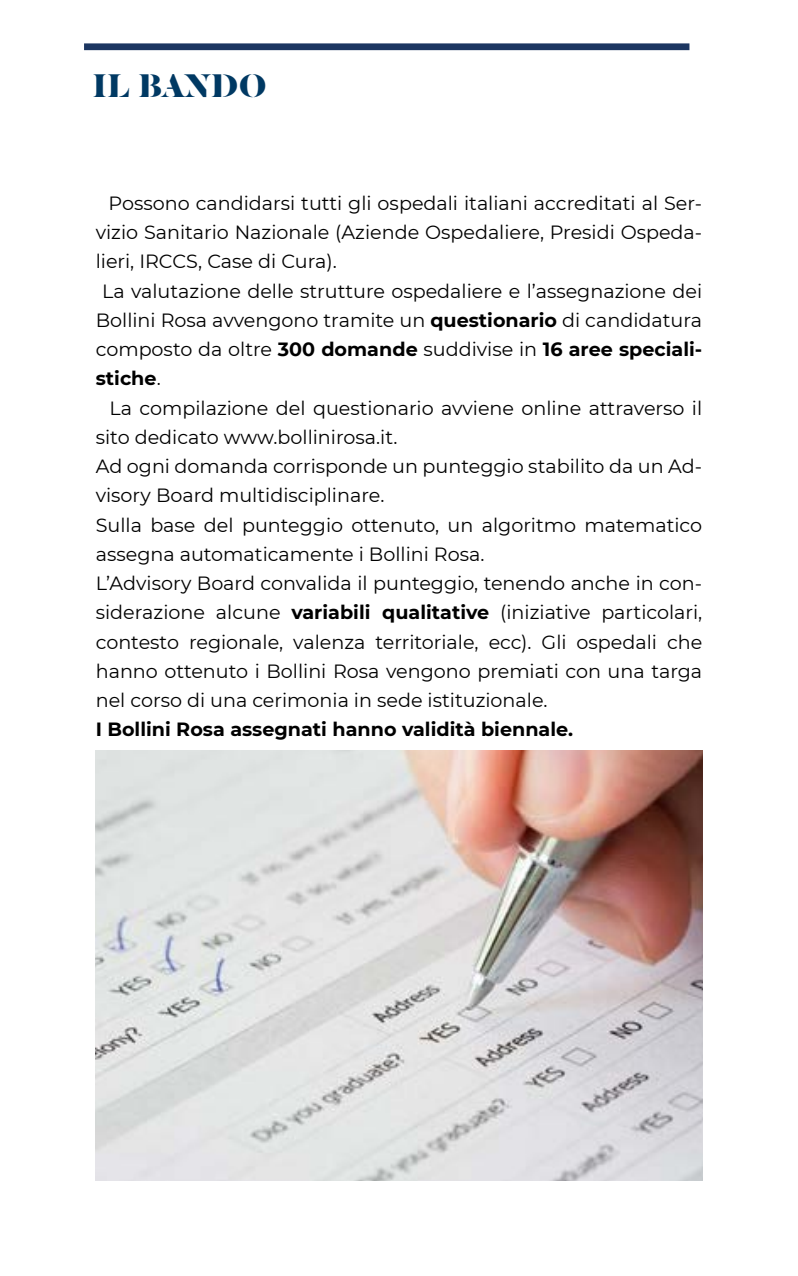
<style>
.page{position:relative;width:798px;height:1276px;background:#fff}
.page>*{position:absolute;margin:0;border:0;box-sizing:border-box;transform-origin:0 0}
.t1{font:700 36px "Dala Floda";letter-spacing:.01em;color:#003963}
.t2{font:19.12px "Montserrat";color:#000}
.t3{font:700 19.12px "Montserrat";color:#000}
.s1{font-weight:700}
.s2{font-weight:400}
</style>
<div class="page">
<div style="left:84px;top:43px;width:605px;height:7px;background:#1c3661"></div>
<img style="left:96px;top:750px;width:606px;height:430px">
<h1 class="t1" style="left:93px;top:61px;width:175px">IL BANDO</h1>
<p class="t2" style="left:108px;top:190px;width:595px">Possono candidarsi tutti gli ospedali italiani accreditati al Ser-</p>
<p class="t2" style="left:96px;top:219px;width:607px">vizio Sanitario Nazionale (Aziende Ospedaliere, Presidi Ospeda-</p>
<p class="t2" style="left:96px;top:248px;width:242px">lieri, IRCCS, Case di Cura).</p>
<p class="t2" style="left:102px;top:278px;width:601px">La valutazione delle strutture ospedaliere e l’assegnazione dei</p>
<p class="t2" style="left:96px;top:307px;width:607px">Bollini Rosa avvengono tramite un <span class="s1">questionario</span> di candidatura</p>
<p class="t2" style="left:96px;top:336px;width:607px">composto da oltre <span class="s1">300 domande</span> suddivise in <span class="s1">16 aree speciali-</span></p>
<p class="t3" style="left:96px;top:365px;width:66px">stiche<span class="s2">.</span></p>
<p class="t2" style="left:109px;top:395px;width:594px">La compilazione del questionario avviene online attraverso il</p>
<p class="t2" style="left:96px;top:424px;width:303px">sito dedicato www.bollinirosa.it.</p>
<p class="t2" style="left:96px;top:453px;width:607px">Ad ogni domanda corrisponde un punteggio stabilito da un Ad-</p>
<p class="t2" style="left:96px;top:482px;width:290px">visory Board multidisciplinare.</p>
<p class="t2" style="left:96px;top:512px;width:607px">Sulla base del punteggio ottenuto, un algoritmo matematico</p>
<p class="t2" style="left:96px;top:541px;width:390px">assegna automaticamente i Bollini Rosa.</p>
<p class="t2" style="left:96px;top:570px;width:607px">L’Advisory Board convalida il punteggio, tenendo anche in con-</p>
<p class="t2" style="left:96px;top:599px;width:607px">siderazione alcune <span class="s1">variabili qualitative</span> (iniziative particolari,</p>
<p class="t2" style="left:96px;top:629px;width:607px">contesto regionale, valenza territoriale, ecc). Gli ospedali che</p>
<p class="t2" style="left:96px;top:658px;width:607px">hanno ottenuto i Bollini Rosa vengono premiati con una targa</p>
<p class="t2" style="left:96px;top:687px;width:453px">nel corso di una cerimonia in sede istituzionale.</p>
<p class="t3" style="left:96px;top:716px;width:479px">I Bollini Rosa assegnati hanno validità biennale.</p>
</div>
